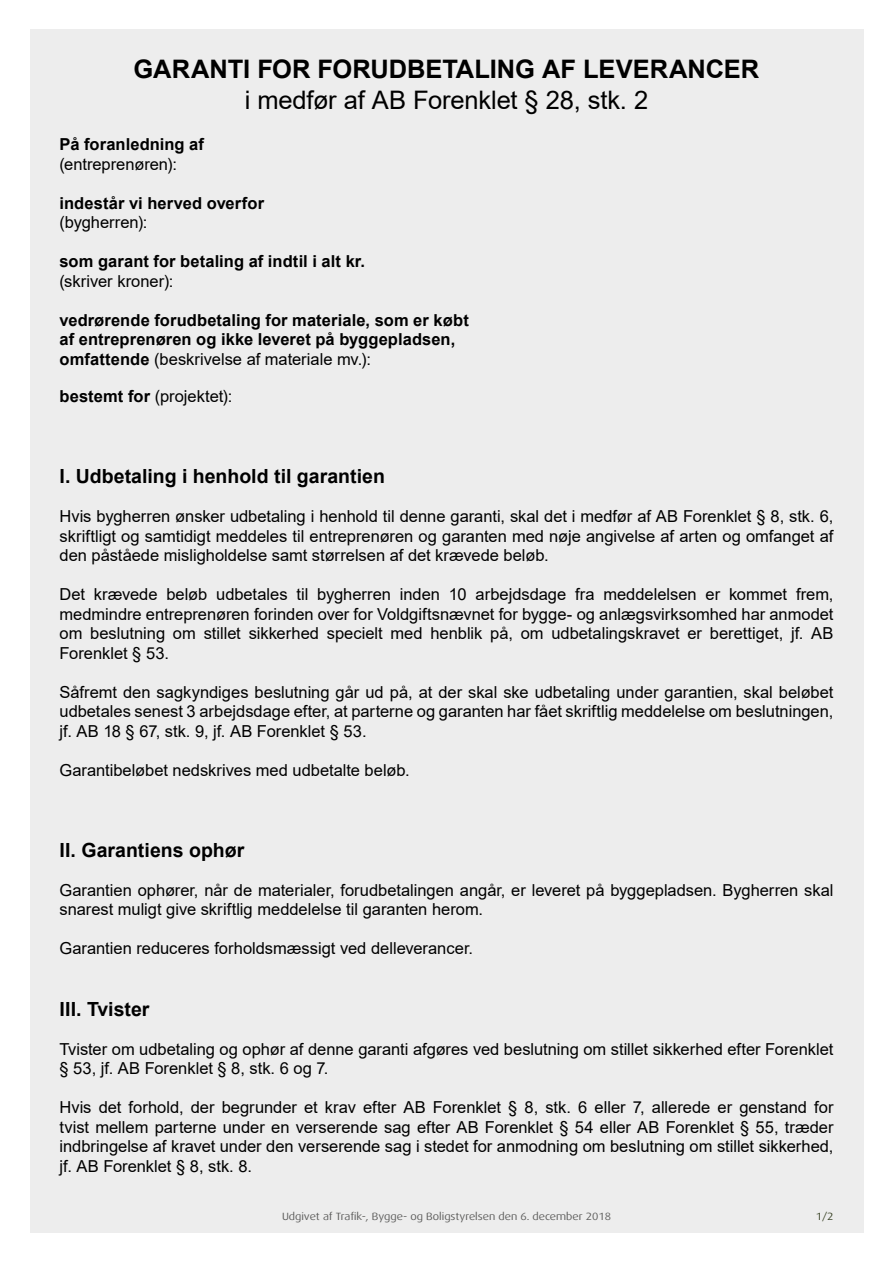
<style>
.page{position:relative;width:893px;height:1263px;background:#fff}
.page>*{position:absolute;margin:0;border:0;box-sizing:border-box;transform-origin:0 0}
.t1{font:700 25.5px "Arial";color:#000}
.t2{font:25.5px "Arial";letter-spacing:-.01em;color:#000}
.t3{font:700 19.5px "Arial";color:#000}
.t4{font:16.5px/19.5px "Arial";color:#000;text-align:justify}
.t5{font:700 16.5px/19.5px "Arial";letter-spacing:.005em;color:#000}
.t6{font:10.5px "Dax Wide";color:#575756}
.t7{font:10.5px "Dax Wide";color:#333d1f}
.s1{font-weight:400}
.s2{font-weight:700}
</style>
<div class="page">
<div style="left:30px;top:30px;width:833px;height:1203px;background:#ededed"></div>
<h1 class="t1" style="left:134px;top:51px;width:627px">GARANTI FOR FORUDBETALING AF LEVERANCER</h1>
<h1 class="t2" style="left:245px;top:83px;width:405px">i medfør af AB Forenklet § 28, stk. 2</h1>
<p class="t5" style="left:60px;top:135px;width:146px">På foranledning af</p>
<p class="t4" style="left:60px;top:154px;width:119px">(entreprenøren):</p>
<p class="t5" style="left:60px;top:193px;width:206px">indestår vi herved overfor</p>
<p class="t4" style="left:60px;top:213px;width:89px">(bygherren):</p>
<p class="t5" style="left:60px;top:252px;width:307px">som garant for betaling af indtil i alt kr.</p>
<p class="t4" style="left:60px;top:271px;width:115px">(skriver kroner):</p>
<p class="t5" style="left:60px;top:310px;width:411px">vedrørende forudbetaling for materiale, som er købt af entreprenøren og ikke leveret på byggepladsen, omfattende <span class="s1">(beskrivelse af materiale mv.):</span></p>
<p class="t4" style="left:60px;top:387px;width:174px"><span class="s2">bestemt for</span> (projektet):</p>
<p class="t3" style="left:60px;top:463px;width:327px">I. Udbetaling i henhold til garantien</p>
<p class="t4" style="left:60px;top:507px;width:775px">Hvis bygherren ønsker udbetaling i henhold til denne garanti, skal det i medfør af AB Forenklet § 8, stk. 6, skriftligt og samtidigt meddeles til entreprenøren og garanten med nøje angivelse af arten og omfanget af den påståede misligholdelse samt størrelsen af det krævede beløb.</p>
<p class="t4" style="left:60px;top:585px;width:775px">Det krævede beløb udbetales til bygherren inden 10 arbejdsdage fra meddelelsen er kommet frem, medmindre entreprenøren forinden over for Voldgiftsnævnet for bygge- og anlægsvirksomhed har anmodet om beslutning om stillet sikkerhed specielt med henblik på, om udbetalingskravet er berettiget, jf. AB Forenklet § 53.</p>
<p class="t4" style="left:60px;top:682px;width:775px">Såfremt den sagkyndiges beslutning går ud på, at der skal ske udbetaling under garantien, skal beløbet udbetales senest 3 arbejdsdage efter, at parterne og garanten har fået skriftlig meddelelse om beslutningen, jf. AB 18 § 67, stk. 9, jf. AB Forenklet § 53.</p>
<p class="t4" style="left:60px;top:760px;width:352px">Garantibeløbet nedskrives med udbetalte beløb.</p>
<p class="t3" style="left:60px;top:836px;width:186px">II. Garantiens ophør</p>
<p class="t4" style="left:60px;top:880px;width:775px">Garantien ophører, når de materialer, forudbetalingen angår, er leveret på byggepladsen. Bygherren skal snarest muligt give skriftlig meddelelse til garanten herom.</p>
<p class="t4" style="left:60px;top:939px;width:415px">Garantien reduceres forholdsmæssigt ved delleverancer.</p>
<p class="t3" style="left:60px;top:995px;width:91px">III. Tvister</p>
<p class="t4" style="left:60px;top:1039px;width:775px">Tvister om udbetaling og ophør af denne garanti afgøres ved beslutning om stillet sikkerhed efter Forenklet § 53, jf. AB Forenklet § 8, stk. 6 og 7.</p>
<p class="t4" style="left:60px;top:1098px;width:775px">Hvis det forhold, der begrunder et krav efter AB Forenklet § 8, stk. 6 eller 7, allerede er genstand for tvist mellem parterne under en verserende sag efter AB Forenklet § 54 eller AB Forenklet § 55, træder indbringelse af kravet under den verserende sag i stedet for anmodning om beslutning om stillet sikkerhed, jf. AB Forenklet § 8, stk. 8.</p>
<p class="t7" style="left:816px;top:1211px;width:19px">1/2</p>
<p class="t6" style="left:282px;top:1211px;width:330px">Udgivet af Trafik-, Bygge- og Boligstyrelsen den 6. december 2018</p>
</div>
